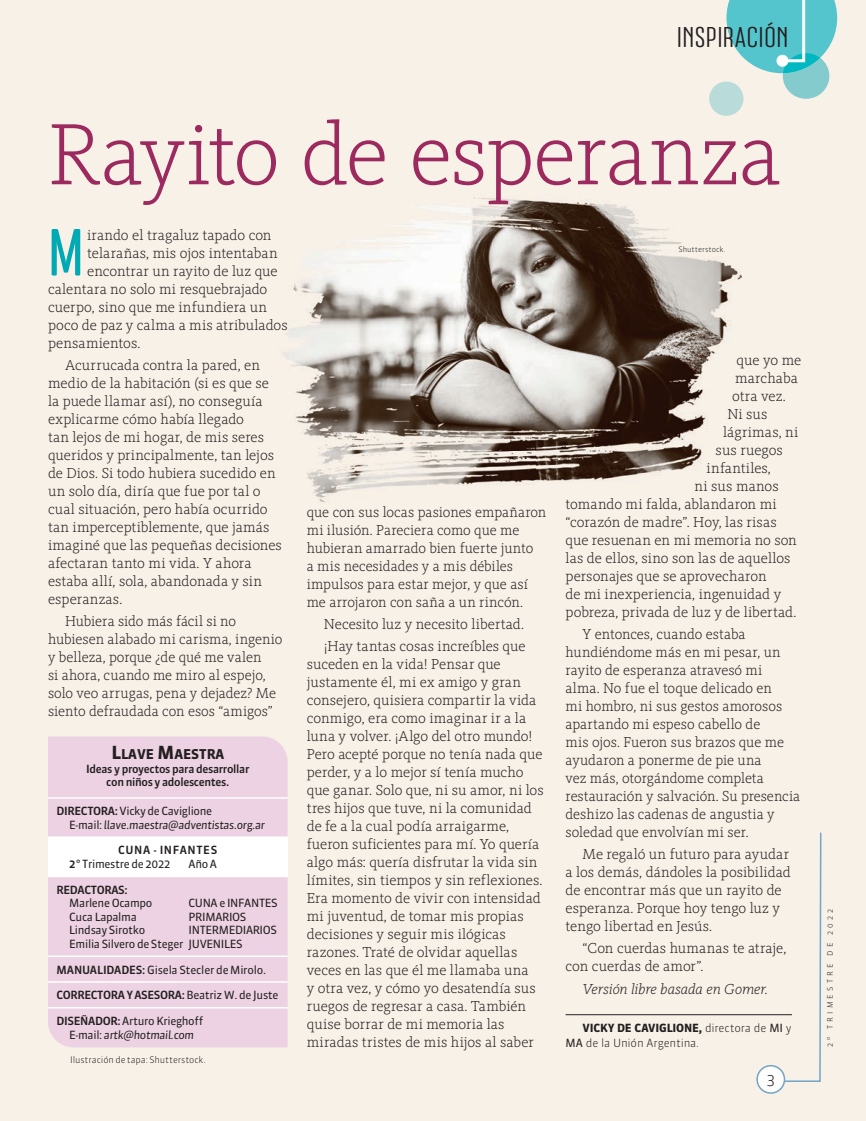
<style>
.page{position:relative;width:866px;height:1121px;background:#f8f1e8}
.page>*{position:absolute;margin:0;border:0;box-sizing:border-box;transform-origin:0 0}
.t1{font:300 90px "FF Kievit Slab";letter-spacing:-.015em;color:#9c2a5f}
.t2{font:66.3px "Nephrite";color:#00aab5}
.t3{font:28.5px "Nephrite";letter-spacing:.02em;color:#231f20}
.t4{font:300 15px/18px "FF Kievit Slab";color:#231f20}
.t5{font:italic 300 15px "FF Kievit Slab";letter-spacing:-.01em;color:#231f20}
.t6{font:300 15px "FF Sanuk";color:#231f20}
.t7{font:700 13.5px "FF Sanuk";color:#231f20}
.t8{font:11.25px/13.5px "FF Sanuk";letter-spacing:-.03em;color:#231f20}
.t9{font:500 11.25px/13.5px "FF Sanuk";letter-spacing:-.03em;color:#231f20;text-align:center}
.t10{font:italic 11.25px/13.5px "FF Sanuk";letter-spacing:-.03em;color:#231f20}
.t11{font:300 11.25px/15px "FF Sanuk";letter-spacing:-.02em;color:#231f20}
.t12{font:300 9px "FF Sanuk";letter-spacing:-.005em;color:#231f20}
.t13{font:300 7.5px "FF Sanuk";letter-spacing:.42em;color:#231f20}
.t14{font:300 7.5px "FF Sanuk";letter-spacing:-.005em;color:#231f20}
.s1{font-size:18px}
.s2{font-weight:500;font-style:normal}
.s3{font-style:normal}
.s4{font-weight:500}
.s5{font-weight:400}
.s6{font-style:italic}
.s7{font-weight:700}
</style>
<div class="page">
<svg style="left:769px;top:832px;width:53px;height:250px"></svg>
<div style="left:757px;top:1065px;width:27px;height:28px;background:#fff;border-radius:50%"></div>
<div style="left:756px;top:1065px;width:29px;height:29px;border:2px solid #73a3c6;border-radius:50%"></div>
<div style="left:709px;top:82px;width:34px;height:34px;background:#b9dbd9;border-radius:50%"></div>
<svg style="left:726px;top:0;width:111px;height:99px"></svg>
<div style="left:776px;top:55px;width:12px;height:12px;background:#fff;border-radius:50%"></div>
<img style="left:282px;top:197px;width:459px;height:306px">
<div style="left:48px;top:736px;width:240px;height:311px;background:#ecd2e2"></div>
<div style="left:48px;top:837px;width:240px;height:39px;background:#fff"></div>
<hr style="left:48px;top:797px;width:240px;height:1px;background:#fff">
<hr style="left:48px;top:836px;width:240px;height:2px;background:#fff">
<hr style="left:48px;top:876px;width:240px;height:1px;background:#fff">
<hr style="left:48px;top:955px;width:240px;height:2px;background:#fff">
<hr style="left:48px;top:981px;width:240px;height:2px;background:#fff">
<hr style="left:48px;top:1007px;width:240px;height:1px;background:#fff">
<hr style="left:565px;top:1014px;width:227px;height:1px;background:#231f20">
<h3 class="t3" style="left:677px;top:22px;width:113px">INSPIRACIÓN</h3>
<h1 class="t1" style="left:48px;top:101px;width:735px">Rayito de esperanza</h1>
<h2 class="t2" style="left:48px;top:217px;width:37px">M</h2>
<p class="t4" style="left:87px;top:225px;width:186px">irando el tragaluz tapado con</p>
<p class="t4" style="left:87px;top:243px;width:192px">telarañas, mis ojos intentaban</p>
<p class="t4" style="left:87px;top:261px;width:192px">encontrar un rayito de luz que</p>
<p class="t4" style="left:48px;top:279px;width:221px">calentara no solo mi resquebrajado</p>
<p class="t4" style="left:48px;top:297px;width:221px">cuerpo, sino que me infundiera un</p>
<p class="t4" style="left:48px;top:315px;width:241px">poco de paz y calma a mis atribulados</p>
<p class="t4" style="left:48px;top:333px;width:94px">pensamientos.</p>
<p class="t4" style="left:48px;top:356px;width:235px;text-indent:17px">Acurrucada contra la pared, en medio de la habitación (si es que se la puede llamar así), no conseguía explicarme cómo había llegado<br>tan lejos de mi hogar, de mis seres queridos y principalmente, tan lejos de Dios. Si todo hubiera sucedido en un solo día, diría que fue por tal o cual situación, pero había ocurrido tan imperceptiblemente, que jamás imaginé que las pequeñas decisiones afectaran tanto mi vida. Y ahora estaba allí, sola, abandonada y sin esperanzas.</p>
<p class="t4" style="left:48px;top:612px;width:236px;text-indent:17px">Hubiera sido más fácil si no hubiesen alabado mi carisma, ingenio y belleza, porque ¿de qué me valen<br>si ahora, cuando me miro al espejo, solo veo arrugas, pena y dejadez? Me siento defraudada con esos “amigos”</p>
<p class="t7" style="left:111px;top:746px;width:114px"><span class="s1">L</span>LAVE <span class="s1">M</span>AESTRA</p>
<p class="t9" style="left:86px;top:762px;width:165px">Ideas y proyectos para desarrollar con niños y adolescentes.</p>
<p class="t10" style="left:69px;top:804px;width:197px;text-indent:-13px"><span class="s2">DIRECTORA:</span> <span class="s3">Vicky de Caviglione<br>E-mail:</span> llave.maestra@adventistas.org.ar</p>
<p class="t8" style="left:69px;top:843px;width:150px;text-indent:49px"><span class="s4">CUNA - INFANTES<br>2</span>° Trimestre de 2022</p>
<p class="t8" style="left:189px;top:857px;width:30px">Año A</p>
<p class="t9" style="left:57px;top:883px;width:73px">REDACTORAS:</p>
<p class="t8" style="left:69px;top:896px;width:85px">Marlene Ocampo</p>
<p class="t8" style="left:189px;top:896px;width:91px">CUNA e INFANTES</p>
<p class="t8" style="left:69px;top:910px;width:69px">Cuca Lapalma</p>
<p class="t8" style="left:189px;top:910px;width:59px">PRIMARIOS</p>
<p class="t8" style="left:69px;top:923px;width:77px">Lindsay Sirotko</p>
<p class="t8" style="left:69px;top:923px;width:209px;text-indent:119px">INTERMEDIARIOS<br>Emilia Silvero de Steger JUVENILES</p>
<p class="t8" style="left:57px;top:962px;width:211px"><span class="s4">MANUALIDADES:</span> Gisela Stecler de Mirolo.</p>
<p class="t9" style="left:57px;top:988px;width:223px">CORRECTORA Y ASESORA: <span class="s5">Beatriz W. de Juste</span></p>
<p class="t8" style="left:57px;top:1014px;width:148px;text-align:center"><span class="s4">DISEÑADOR:</span> Arturo Krieghoff<br>E-mail: <span class="s6">artk@hotmail.com</span></p>
<p class="t12" style="left:70px;top:1055px;width:137px">Ilustración de tapa: Shutterstock.</p>
<p class="t14" style="left:678px;top:245px;width:49px">Shutterstock.</p>
<p class="t4" style="left:307px;top:502px;width:241px">que con sus locas pasiones empañaron mi ilusión. Pareciera como que me hubieran amarrado bien fuerte junto<br>a mis necesidades y a mis débiles impulsos para estar mejor, y que así me arrojaron con saña a un rincón.</p>
<p class="t4" style="left:324px;top:613px;width:203px;line-height:22.2px">Necesito luz y necesito libertad. ¡Hay tantas cosas increíbles que</p>
<p class="t4" style="left:307px;top:655px;width:238px">suceden en la vida! Pensar que justamente él, mi ex amigo y gran consejero, quisiera compartir la vida conmigo, era como imaginar ir a la luna y volver. ¡Algo del otro mundo!<br>Pero acepté porque no tenía nada que perder, y a lo mejor sí tenía mucho que ganar. Solo que, ni su amor, ni los tres hijos que tuve, ni la comunidad de fe a la cual podía arraigarme, fueron suficientes para mí. Yo quería algo más: quería disfrutar la vida sin límites, sin tiempos y sin reflexiones.<br>Era momento de vivir con intensidad mi juventud, de tomar mis propias decisiones y seguir mis ilógicas razones. Traté de olvidar aquellas veces en las que él me llamaba una<br>y otra vez, y cómo yo desatendía sus ruegos de regresar a casa. También quise borrar de mi memoria las miradas tristes de mis hijos al saber</p>
<p class="t4" style="left:736px;top:350px;width:66px">que yo me</p>
<p class="t4" style="left:735px;top:368px;width:64px">marchaba</p>
<p class="t4" style="left:732px;top:386px;width:55px">otra vez.</p>
<p class="t4" style="left:727px;top:404px;width:41px">Ni sus</p>
<p class="t4" style="left:723px;top:422px;width:77px">lágrimas, ni</p>
<p class="t4" style="left:715px;top:440px;width:69px">sus ruegos</p>
<p class="t4" style="left:706px;top:458px;width:66px">infantiles,</p>
<p class="t4" style="left:694px;top:476px;width:86px">ni sus manos</p>
<p class="t4" style="left:565px;top:494px;width:213px">tomando mi falda, ablandaron mi</p>
<p class="t4" style="left:565px;top:512px;width:213px">“corazón de madre”. Hoy, las risas</p>
<p class="t4" style="left:565px;top:530px;width:233px">que resuenan en mi memoria no son</p>
<p class="t4" style="left:565px;top:548px;width:226px">las de ellos, sino son las de aquellos</p>
<p class="t4" style="left:565px;top:566px;width:202px">personajes que se aprovecharon</p>
<p class="t4" style="left:565px;top:584px;width:217px">de mi inexperiencia, ingenuidad y</p>
<p class="t4" style="left:565px;top:602px;width:232px">pobreza, privada de luz y de libertad.</p>
<p class="t4" style="left:565px;top:625px;width:236px;text-indent:17px">Y entonces, cuando estaba hundiéndome más en mi pesar, un rayito de esperanza atravesó mi alma. No fue el toque delicado en<br>mi hombro, ni sus gestos amorosos apartando mi espeso cabello de<br>mis ojos. Fueron sus brazos que me ayudaron a ponerme de pie una<br>vez más, otorgándome completa restauración y salvación. Su presencia deshizo las cadenas de angustia y soledad que envolvían mi ser.</p>
<p class="t4" style="left:565px;top:845px;width:227px;text-indent:17px">Me regaló un futuro para ayudar a los demás, dándoles la posibilidad de encontrar más que un rayito de esperanza. Porque hoy tengo luz y tengo libertad en Jesús.</p>
<p class="t4" style="left:565px;top:939px;width:222px;text-indent:17px">“Con cuerdas humanas te atraje, con cuerdas de amor”.</p>
<p class="t5" style="left:582px;top:980px;width:187px">Versión libre basada en Gomer.</p>
<p class="t11" style="left:565px;top:1020px;width:227px;text-indent:17px"><span class="s7">VICKY DE CAVIGLIONE,</span> directora de <span class="s5">MI</span> y<br><span class="s5">MA</span> de la Unión Argentina.</p>
<p class="t6" style="left:766px;top:1070px;width:10px">3</p>
<p class="t13" style="left:825px;top:1047px;width:140px;rotate:-90deg">2º TRIMESTRE DE 2022</p>
</div>
